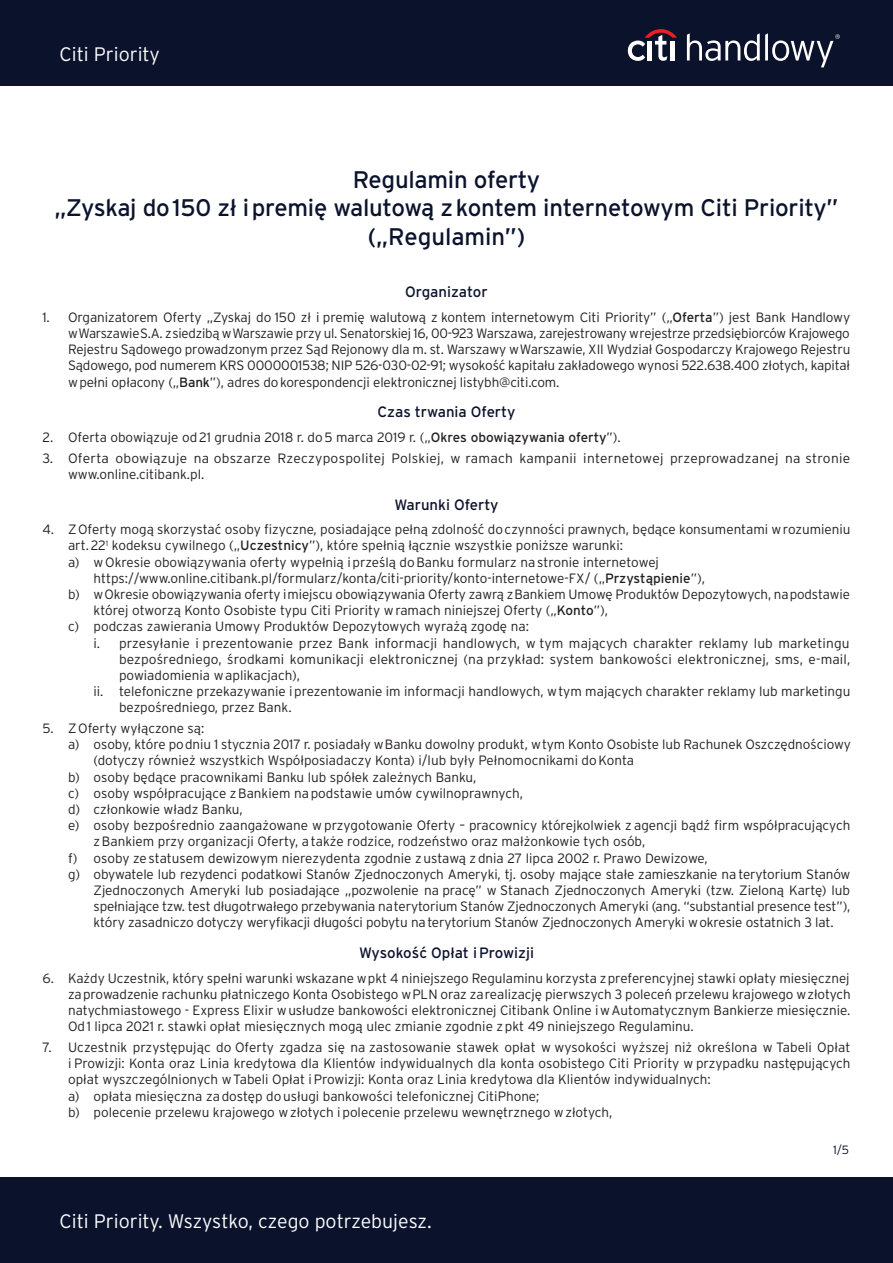
<style>
.page{position:relative;width:893px;height:1263px;background:#fff}
.page>*{position:absolute;margin:0;border:0;box-sizing:border-box;transform-origin:0 0}
.t1{font:24px/28.8px "Interstate Pl";letter-spacing:-.01em;color:#0b122c;text-align:center}
.t2{font:300 19.5px "Interstate Pl";color:#fff}
.t3{font:15px "Interstate Pl";color:#0b122c}
.t4{font:300 13.5px/16.2px "Interstate Pl";color:#231f20;text-align:justify}
.t5{font:300 13.5px/16.2px "Interstate Pl";letter-spacing:.02em;color:#231f20}
.t6{font:300 12px "Interstate Pl";color:#0b122c}
.s1{font-weight:400}
</style>
<div class="page">
<div style="left:0;top:1178px;width:893px;height:85px;background:#0b122c"></div>
<div style="left:0;top:0;width:893px;height:85px;background:#0b122c"></div>
<svg style="left:687px;top:33px;width:153px;height:34px"></svg>
<svg style="left:628px;top:29px;width:49px;height:32px"></svg>
<hr style="left:670px;top:41px;width:4px;height:19px;background:#fff">
<h2 class="t2" style="left:60px;top:43px;width:102px">Citi Priority</h2>
<h1 class="t1" style="left:54px;top:164px;width:786px">Regulamin oferty<br>„Zyskaj do 150 zł i premię walutową z kontem internetowym Citi Priority” („Regulamin”)</h1>
<p class="t3" style="left:405px;top:283px;width:84px">Organizator</p>
<p class="t4" style="left:68px;top:309px;width:784px;text-indent:-26px">1. Organizatorem Oferty „Zyskaj do 150 zł i premię walutową z kontem internetowym Citi Priority” („<span class="s1">Oferta</span>”) jest Bank Handlowy w Warszawie S.A. z siedzibą w Warszawie przy ul. Senatorskiej 16, 00-923 Warszawa, zarejestrowany w rejestrze przedsiębiorców Krajowego Rejestru Sądowego prowadzonym przez Sąd Rejonowy dla m. st. Warszawy w Warszawie, XII Wydział Gospodarczy Krajowego Rejestru Sądowego, pod numerem KRS 0000001538; NIP 526-030-02-91; wysokość kapitału zakładowego wynosi 522.638.400 złotych, kapitał w pełni opłacony („<span class="s1">Bank</span>”), adres do korespondencji elektronicznej listybh@citi.com.</p>
<p class="t3" style="left:378px;top:404px;width:139px">Czas trwania Oferty</p>
<p class="t4" style="left:43px;top:429px;width:580px">2. Oferta obowiązuje od 21 grudnia 2018 r. do 5 marca 2019 r. („<span class="s1">Okres obowiązywania oferty</span>”).</p>
<p class="t5" style="left:68px;top:450px;width:784px;text-indent:-26px">3. Oferta obowiązuje na obszarze Rzeczypospolitej Polskiej, w ramach kampanii internetowej przeprowadzanej na stronie www.online.citibank.pl.</p>
<p class="t3" style="left:394px;top:496px;width:106px">Warunki Oferty</p>
<p class="t4" style="left:43px;top:521px;width:809px">4. Z Oferty mogą skorzystać osoby fizyczne, posiadające pełną zdolność do czynności prawnych, będące konsumentami w rozumieniu</p>
<p class="t4" style="left:68px;top:537px;width:556px">art. 22<sup>1</sup> kodeksu cywilnego („<span class="s1">Uczestnicy</span>”), które spełnią łącznie wszystkie poniższe warunki:</p>
<p class="t4" style="left:68px;top:554px;width:592px">a) w Okresie obowiązywania oferty wypełnią i prześlą do Banku formularz na stronie internetowej</p>
<p class="t4" style="left:94px;top:570px;width:613px">https://www.online.citibank.pl/formularz/konta/citi-priority/konto-internetowe-FX/ („<span class="s1">Przystąpienie</span>”),</p>
<p class="t4" style="left:68px;top:586px;width:783px">b) w Okresie obowiązywania oferty i miejscu obowiązywania Oferty zawrą z Bankiem Umowę Produktów Depozytowych, na podstawie</p>
<p class="t4" style="left:94px;top:602px;width:516px">której otworzą Konto Osobiste typu Citi Priority w ramach niniejszej Oferty („<span class="s1">Konto</span>”),</p>
<p class="t4" style="left:68px;top:618px;width:462px">c) podczas zawierania Umowy Produktów Depozytowych wyrażą zgodę na:</p>
<p class="t4" style="left:94px;top:635px;width:757px">i. przesyłanie i prezentowanie przez Bank informacji handlowych, w tym mających charakter reklamy lub marketingu</p>
<p class="t4" style="left:119px;top:651px;width:733px">bezpośredniego, środkami komunikacji elektronicznej (na przykład: system bankowości elektronicznej, sms, e-mail,</p>
<p class="t4" style="left:119px;top:667px;width:182px">powiadomienia w aplikacjach),</p>
<p class="t4" style="left:94px;top:683px;width:758px">ii. telefoniczne przekazywanie i prezentowanie im informacji handlowych, w tym mających charakter reklamy lub marketingu</p>
<p class="t4" style="left:119px;top:699px;width:174px">bezpośredniego, przez Bank.</p>
<p class="t4" style="left:43px;top:720px;width:163px">5. Z Oferty wyłączone są:</p>
<p class="t4" style="left:68px;top:736px;width:784px">a) osoby, które po dniu 1 stycznia 2017 r. posiadały w Banku dowolny produkt, w tym Konto Osobiste lub Rachunek Oszczędnościowy</p>
<p class="t4" style="left:94px;top:752px;width:542px">(dotyczy również wszystkich Współposiadaczy Konta) i/lub były Pełnomocnikami do Konta</p>
<p class="t4" style="left:68px;top:768px;width:410px">b) osoby będące pracownikami Banku lub spółek zależnych Banku,</p>
<p class="t4" style="left:68px;top:785px;width:456px">c) osoby współpracujące z Bankiem na podstawie umów cywilnoprawnych,</p>
<p class="t4" style="left:68px;top:801px;width:176px">d) członkowie władz Banku,</p>
<p class="t4" style="left:68px;top:817px;width:784px">e) osoby bezpośrednio zaangażowane w przygotowanie Oferty – pracownicy którejkolwiek z agencji bądź firm współpracujących</p>
<p class="t4" style="left:94px;top:833px;width:553px">z Bankiem przy organizacji Oferty, a także rodzice, rodzeństwo oraz małżonkowie tych osób,</p>
<p class="t4" style="left:68px;top:849px;width:641px">f) osoby ze statusem dewizowym nierezydenta zgodnie z ustawą z dnia 27 lipca 2002 r. Prawo Dewizowe,</p>
<p class="t4" style="left:68px;top:866px;width:784px">g) obywatele lub rezydenci podatkowi Stanów Zjednoczonych Ameryki, tj. osoby mające stałe zamieszkanie na terytorium Stanów</p>
<p class="t4" style="left:94px;top:882px;width:758px">Zjednoczonych Ameryki lub posiadające ,,pozwolenie na pracę” w Stanach Zjednoczonych Ameryki (tzw. Zieloną Kartę) lub</p>
<p class="t4" style="left:94px;top:898px;width:758px">spełniające tzw. test długotrwałego przebywania na terytorium Stanów Zjednoczonych Ameryki (ang. “substantial presence test”),</p>
<p class="t4" style="left:94px;top:914px;width:742px">który zasadniczo dotyczy weryfikacji długości pobytu na terytorium Stanów Zjednoczonych Ameryki w okresie ostatnich 3 lat.</p>
<p class="t3" style="left:359px;top:944px;width:176px">Wysokość Opłat i Prowizji</p>
<p class="t4" style="left:68px;top:970px;width:784px;text-indent:-26px">6. Każdy Uczestnik, który spełni warunki wskazane w pkt 4 niniejszego Regulaminu korzysta z preferencyjnej stawki opłaty miesięcznej za prowadzenie rachunku płatniczego Konta Osobistego w PLN oraz za realizację pierwszych 3 poleceń przelewu krajowego w złotych natychmiastowego - Express Elixir w usłudze bankowości elektronicznej Citibank Online i w Automatycznym Bankierze miesięcznie.<br>Od 1 lipca 2021 r. stawki opłat miesięcznych mogą ulec zmianie zgodnie z pkt 49 niniejszego Regulaminu.</p>
<p class="t4" style="left:68px;top:1039px;width:784px;text-align:left;text-indent:-26px">7. Uczestnik przystępując do Oferty zgadza się na zastosowanie stawek opłat w wysokości wyższej niż określona w Tabeli Opłat i Prowizji: Konta oraz Linia kredytowa dla Klientów indywidualnych dla konta osobistego Citi Priority w przypadku następujących opłat wyszczególnionych w Tabeli Opłat i Prowizji: Konta oraz Linia kredytowa dla Klientów indywidualnych:<br>a) opłata miesięczna za dostęp do usługi bankowości telefonicznej CitiPhone;<br>b) polecenie przelewu krajowego w złotych i polecenie przelewu wewnętrznego w złotych,</p>
<h2 class="t2" style="left:60px;top:1210px;width:374px">Citi Priority. Wszystko, czego potrzebujesz.</h2>
<p class="t6" style="left:833px;top:1143px;width:17px">1/5</p>
</div>
